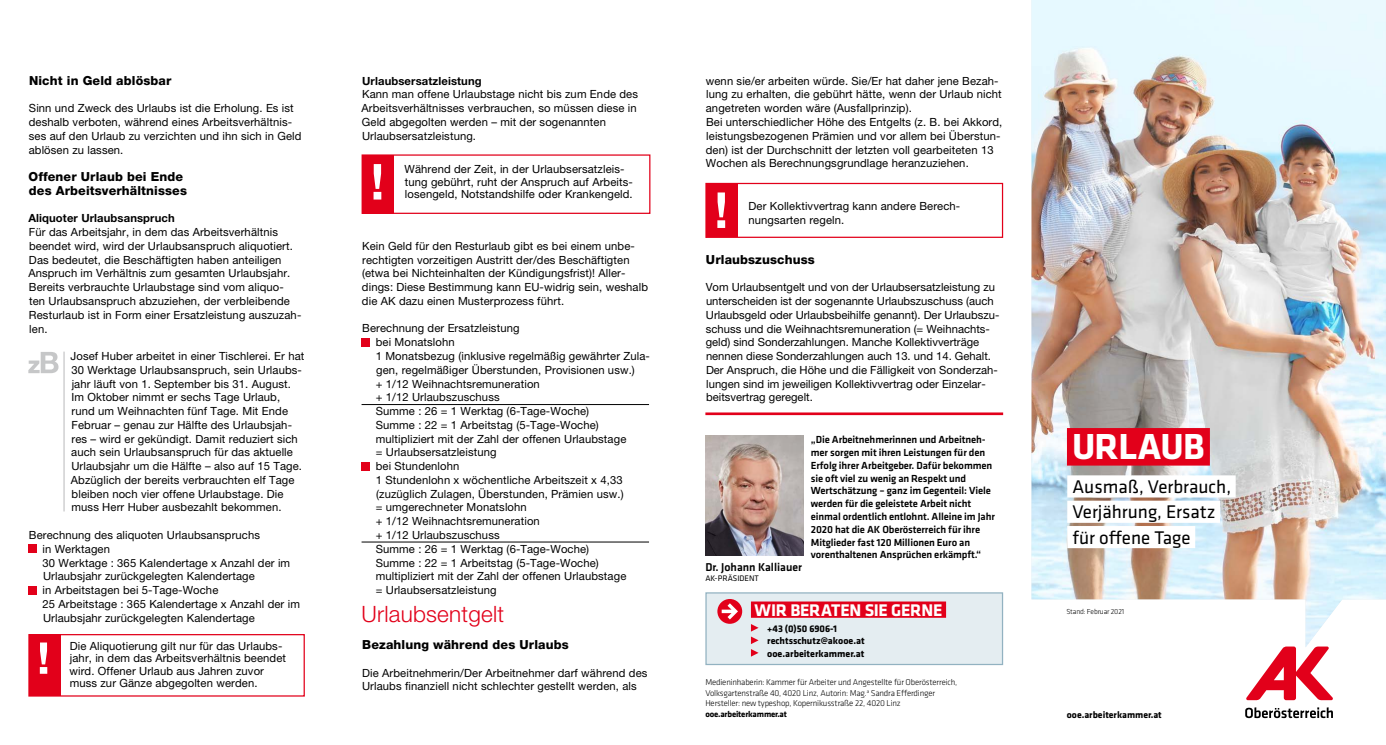
<style>
.page{position:relative;width:1386px;height:745px;background:#fff}
.page>*{position:absolute;margin:0;border:0;box-sizing:border-box;transform-origin:0 0}
.t1{font:700 37.5px "Klavika Basic";letter-spacing:-.02em;color:#fff}
.t2{font:300 22.5px "Helvetica Neue LT";letter-spacing:.01em;color:#e2001a}
.t3{font:19px/25.2px "Klavika Basic";color:#000}
.t4{font:700 17.5px "Klavika Basic";letter-spacing:-.015em;color:#fff}
.t5{font:800 12.5px/13.8px "Helvetica Neue LT";letter-spacing:.01em;color:#000}
.t6{font:500 11.75px "Klavika Basic";color:#000}
.t7{font:11.25px/13.8px "Helvetica Neue LT";letter-spacing:.01em;color:#000}
.t8{font:700 11.25px "Helvetica Neue LT";letter-spacing:.01em;color:#000}
.t9{font:500 10.62px/12.8px "Klavika Basic";letter-spacing:-.01em;color:#000}
.t10{font:700 10px/12.5px "Klavika Basic";color:#000}
.t11{font:700 9.75px "Klavika Basic";color:#000}
.t12{font:300 8.75px/10.5px "Klavika Basic";letter-spacing:-.02em;color:#000}
.t13{font:700 8.75px "Klavika Basic";letter-spacing:-.02em;color:#000}
.t14{font:8.38px "Klavika Basic";color:#000}
.t15{font:300 7.5px "Klavika Basic";letter-spacing:-.02em;color:#000}
</style>
<div class="page">
<hr style="left:705px;top:412px;width:298px;height:3px;background:#e2001a">
<div style="left:361px;top:338px;width:9px;height:8px;background:#e2001a"></div>
<div style="left:361px;top:461px;width:9px;height:9px;background:#e2001a"></div>
<div style="left:28px;top:544px;width:8px;height:8px;background:#e2001a"></div>
<div style="left:28px;top:585px;width:8px;height:8px;background:#e2001a"></div>
<svg style="left:28px;top:352px;width:30px;height:21px"></svg>
<hr style="left:63px;top:351px;width:2px;height:160px;background:#c6c7c8">
<div style="left:29px;top:634px;width:31px;height:61px;background:#e2001a"></div>
<div style="left:28px;top:633px;width:277px;height:63px;border:1px solid #e2001a"></div>
<svg style="left:40px;top:642px;width:7px;height:31px"></svg>
<div style="left:362px;top:155px;width:31px;height:58px;background:#e2001a"></div>
<div style="left:361px;top:154px;width:289px;height:60px;border:1px solid #e2001a"></div>
<svg style="left:373px;top:164px;width:8px;height:35px"></svg>
<div style="left:706px;top:183px;width:31px;height:54px;background:#e2001a"></div>
<div style="left:705px;top:183px;width:298px;height:55px;border:1px solid #e2001a"></div>
<svg style="left:717px;top:192px;width:8px;height:36px"></svg>
<hr style="left:361px;top:404px;width:288px;height:1px;background:#000">
<hr style="left:361px;top:541px;width:288px;height:1px;background:#000">
<svg style="left:1246px;top:647px;width:87px;height:52px"></svg>
<svg style="left:1245px;top:707px;width:87px;height:10px"></svg>
<img style="left:1031px;top:0;width:354px;height:647px">
<div style="left:1067px;top:428px;width:142px;height:37px;background:#e2001a"></div>
<div style="left:1067px;top:475px;width:168px;height:22px;background:#fff"></div>
<div style="left:1067px;top:500px;width:153px;height:22px;background:#fff"></div>
<div style="left:1067px;top:525px;width:128px;height:23px;background:#fff"></div>
<img style="left:705px;top:435px;width:98px;height:120px">
<div style="left:706px;top:592px;width:296px;height:72px;background:#e4edf1"></div>
<div style="left:751px;top:601px;width:195px;height:16px;background:#e2001a"></div>
<svg style="left:751px;top:624px;width:7px;height:32px"></svg>
<div style="left:705px;top:592px;width:298px;height:72px;border:1px solid #92b2c1"></div>
<svg style="left:717px;top:598px;width:25px;height:25px"></svg>
<svg style="left:721px;top:603px;width:17px;height:16px"></svg>
<p class="t5" style="left:29px;top:73px;width:144px">Nicht in Geld ablösbar</p>
<p class="t7" style="left:29px;top:101px;width:274px">Sinn und Zweck des Urlaubs ist die Erholung. Es ist deshalb verboten, während eines Arbeitsverhältnis&shy;ses auf den Urlaub zu verzichten und ihn sich in Geld ablösen zu lassen.</p>
<p class="t5" style="left:29px;top:170px;width:160px">Offener Urlaub bei Ende des Arbeitsverhältnisses</p>
<p class="t8" style="left:28px;top:211px;width:148px">Aliquoter Urlaubsanspruch</p>
<p class="t7" style="left:28px;top:225px;width:274px">Für das Arbeitsjahr, in dem das Arbeitsverhältnis beendet wird, wird der Urlaubsanspruch aliquotiert.<br>Das bedeutet, die Beschäftigten haben anteiligen Anspruch im Verhältnis zum gesamten Urlaubsjahr.<br>Bereits verbrauchte Urlaubstage sind vom aliquo&shy;ten Urlaubsanspruch abzuziehen, der verbleibende Resturlaub ist in Form einer Ersatzleistung auszuzah&shy;len.</p>
<p class="t7" style="left:71px;top:349px;width:235px">Josef Huber arbeitet in einer Tischlerei. Er hat 30 Werktage Urlaubsanspruch, sein Urlaubs&shy;jahr läuft von 1. September bis 31. August.<br>Im Oktober nimmt er sechs Tage Urlaub, rund um Weihnachten fünf Tage. Mit Ende Februar – genau zur Hälfte des Urlaubsjah&shy;res – wird er gekündigt. Damit reduziert sich auch sein Urlaubsanspruch für das aktuelle Urlaubsjahr um die Hälfte – also auf 15 Tage.<br>Abzüglich der bereits verbrauchten elf Tage bleiben noch vier offene Urlaubstage. Die muss Herr Huber ausbezahlt bekommen.</p>
<p class="t7" style="left:43px;top:527px;width:259px;text-indent:-14px">Berechnung des aliquoten Urlaubsanspruchs<br>in Werktagen<br>30 Werktage : 365 Kalendertage x Anzahl der im Urlaubsjahr zurückgelegten Kalendertage<br>in Arbeitstagen bei 5-Tage-Woche<br>25 Arbeitstage : 365 Kalendertage x Anzahl der im Urlaubsjahr zurückgelegten Kalendertage</p>
<p class="t7" style="left:69px;top:638px;width:218px;line-height:12.5px">Die Aliquotierung gilt nur für das Urlaubs&shy;jahr, in dem das Arbeitsverhältnis beendet wird. Offener Urlaub aus Jahren zuvor muss zur Gänze abgegolten werden.</p>
<p class="t8" style="left:362px;top:74px;width:121px">Urlaubsersatzleistung</p>
<p class="t7" style="left:361px;top:87px;width:278px">Kann man offene Urlaubstage nicht bis zum Ende des Arbeitsverhältnisses verbrauchen, so müssen diese in Geld abgegolten werden – mit der sogenannten Urlaubsersatzleistung.</p>
<p class="t7" style="left:404px;top:162px;width:230px;line-height:12.5px">Während der Zeit, in der Urlaubsersatzleis&shy;tung gebührt, ruht der Anspruch auf Arbeits&shy;losengeld, Notstandshilfe oder Krankengeld.</p>
<p class="t7" style="left:362px;top:239px;width:287px">Kein Geld für den Resturlaub gibt es bei einem unbe&shy;rechtigten vorzeitigen Austritt der/des Beschäftigten (etwa bei Nichteinhalten der Kündigungsfrist)! Aller&shy;dings: Diese Bestimmung kann EU-widrig sein, weshalb die AK dazu einen Musterprozess führt.</p>
<p class="t7" style="left:376px;top:321px;width:276px;text-indent:-14px">Berechnung der Ersatzleistung<br>bei Monatslohn<br>1 Monatsbezug (inklusive regelmäßig gewährter Zula&shy;gen, regelmäßiger Überstunden, Provisionen usw.)<br>+ 1/12 Weihnachtsremuneration<br>+ 1/12 Urlaubszuschuss<br>Summe : 26 = 1 Werktag (6-Tage-Woche)<br>Summe : 22 = 1 Arbeitstag (5-Tage-Woche) multipliziert mit der Zahl der offenen Urlaubstage<br>= Urlaubsersatzleistung<br>bei Stundenlohn<br>1 Stundenlohn x wöchentliche Arbeitszeit x 4,33 (zuzüglich Zulagen, Überstunden, Prämien usw.)<br>= umgerechneter Monatslohn<br>+ 1/12 Weihnachtsremuneration<br>+ 1/12 Urlaubszuschuss<br>Summe : 26 = 1 Werktag (6-Tage-Woche)<br>Summe : 22 = 1 Arbeitstag (5-Tage-Woche) multipliziert mit der Zahl der offenen Urlaubstage<br>= Urlaubsersatzleistung</p>
<h2 class="t2" style="left:361px;top:599px;width:144px">Urlaubsentgelt</h2>
<p class="t5" style="left:362px;top:637px;width:208px">Bezahlung während des Urlaubs</p>
<p class="t7" style="left:362px;top:665px;width:287px">Die Arbeitnehmerin/Der Arbeitnehmer darf während des<br>Urlaubs finanziell nicht schlechter gestellt werden, als</p>
<p class="t7" style="left:706px;top:74px;width:298px">wenn sie/er arbeiten würde. Sie/Er hat daher jene Bezah&shy;lung zu erhalten, die gebührt hätte, wenn der Urlaub nicht angetreten worden wäre (Ausfallprinzip).<br>Bei unterschiedlicher Höhe des Entgelts (z. B. bei Akkord, leistungsbezogenen Prämien und vor allem bei Überstun&shy;den) ist der Durchschnitt der letzten voll gearbeiteten 13<br>Wochen als Berechnungsgrundlage heranzuziehen.</p>
<p class="t7" style="left:748px;top:199px;width:213px">Der Kollektivvertrag kann andere Berech&shy;nungsarten regeln.</p>
<p class="t5" style="left:706px;top:252px;width:110px">Urlaubszuschuss</p>
<p class="t7" style="left:705px;top:280px;width:295px">Vom Urlaubsentgelt und von der Urlaubsersatzleistung zu unterscheiden ist der sogenannte Urlaubszuschuss (auch Urlaubsgeld oder Urlaubsbeihilfe genannt). Der Urlaubszu&shy;schuss und die Weihnachtsremuneration (= Weihnachts&shy;geld) sind Sonderzahlungen. Manche Kollektivverträge nennen diese Sonderzahlungen auch 13. und 14. Gehalt.<br>Der Anspruch, die Höhe und die Fälligkeit von Sonderzah&shy;lungen sind im jeweiligen Kollektivvertrag oder Einzelar&shy;beitsvertrag geregelt.</p>
<p class="t6" style="left:705px;top:558px;width:98px">Dr. Johann Kalliauer</p>
<p class="t14" style="left:705px;top:572px;width:55px">AK-PRÄSIDENT</p>
<p class="t9" style="left:811px;top:433px;width:185px">„Die Arbeitnehmerinnen und Arbeitneh&shy;mer sorgen mit ihren Leistungen für den Erfolg ihrer Arbeitgeber. Dafür bekommen sie oft viel zu wenig an Respekt und Wertschätzung – ganz im Gegenteil: Viele werden für die geleistete Arbeit nicht einmal ordentlich entlohnt. Alleine im Jahr 2020 hat die AK Oberösterreich für ihre Mitglieder fast 120 Millionen Euro an vorenthaltenen Ansprüchen erkämpft.“</p>
<h3 class="t4" style="left:754px;top:596px;width:189px">WIR BERATEN SIE GERNE</h3>
<p class="t10" style="left:767px;top:621px;width:99px">+43 (0)50 6906-1 rechtsschutz@akooe.at ooe.arbeiterkammer.at</p>
<p class="t12" style="left:705px;top:676px;width:253px">Medieninhaberin: Kammer für Arbeiter und Angestellte für Oberösterreich,<br>Volksgartenstraße 40, 4020 Linz, Autorin: Mag.<sup>a</sup> Sandra Efferdinger<br>Hersteller: new typeshop, Kopernikusstraße 22, 4020 Linz</p>
<p class="t13" style="left:705px;top:707px;width:83px">ooe.arbeiterkammer.at</p>
<h1 class="t1" style="left:1072px;top:419px;width:134px">URLAUB</h1>
<h3 class="t3" style="left:1072px;top:473px;width:160px">Ausmaß, Verbrauch,<br>Verjährung, Ersatz für offene Tage</h3>
<p class="t15" style="left:1066px;top:606px;width:59px">Stand: Februar 2021</p>
<p class="t11" style="left:1066px;top:707px;width:96px">ooe.arbeiterkammer.at</p>
</div>
